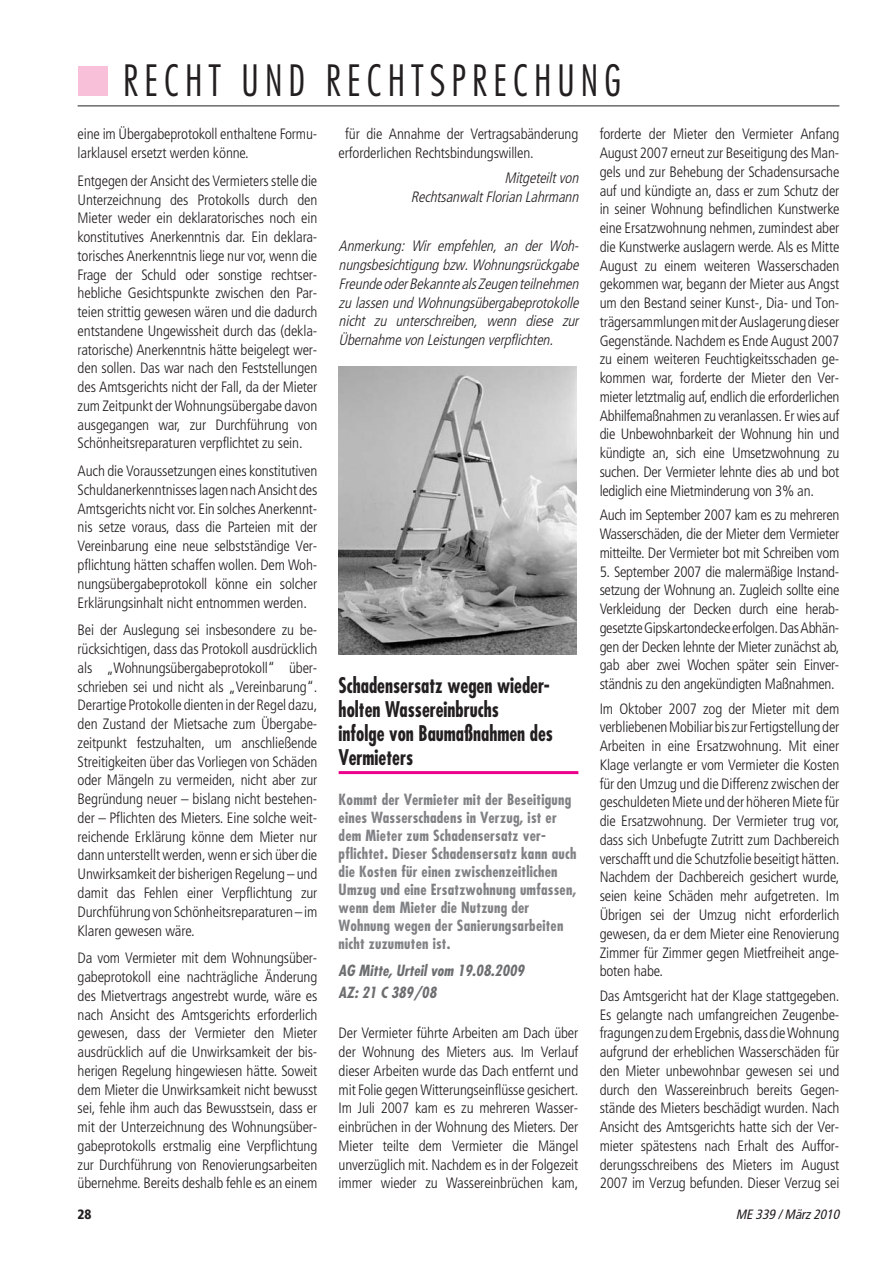
<style>
.page{position:relative;width:894px;height:1263px;background:#fff}
.page>*{position:absolute;margin:0;border:0;box-sizing:border-box;transform-origin:0 0}
.t1{font:300 condensed 42px "Futura";letter-spacing:.15em;color:#231f20;scale:.96 1}
.t2{font:700 condensed 21px/24px "Futura";color:#231f20;scale:.9 1}
.t3{font:300 condensed 15px/18.8px "Frutiger";letter-spacing:-.01em;color:#231f20;text-align:justify}
.t4{font:700 condensed 15px/18px "Futura";letter-spacing:.015em;color:#808285}
.t5{font:italic 300 condensed 15px/18.8px "Frutiger";color:#231f20;text-align:right}
.t6{font:italic 700 condensed 15px/22.2px "Futura";letter-spacing:.005em;color:#6c6e70}
.t7{font:italic condensed 13.5px "Frutiger";color:#231f20}
.t8{font:900 condensed 13.5px "Frutiger";color:#231f20}
</style>
<div class="page">
<svg style="left:77px;top:66px;width:763px;height:709px"></svg>
<h1 class="t1" style="left:123px;top:62px;width:520px">RECHT UND RECHTSPRECHUNG</h1>
<p class="t3" style="left:78px;top:126px;width:241px">eine im Übergabeprotokoll enthaltene Formu&shy;larklausel ersetzt werden könne.</p>
<p class="t3" style="left:78px;top:172px;width:241px">Entgegen der Ansicht des Vermieters stelle die Unterzeichnung des Protokolls durch den Mieter weder ein deklaratorisches noch ein konstitutives Anerkenntnis dar. Ein deklara&shy;torisches Anerkenntnis liege nur vor, wenn die Frage der Schuld oder sonstige rechtser&shy;hebliche Gesichtspunkte zwischen den Par&shy;teien strittig gewesen wären und die dadurch entstandene Ungewissheit durch das (dekla&shy;ratorische) Anerkenntnis hätte beigelegt wer&shy;den sollen. Das war nach den Feststellungen des Amtsgerichts nicht der Fall, da der Mieter zum Zeitpunkt der Wohnungsübergabe davon ausgegangen war, zur Durchführung von Schönheitsreparaturen verpflichtet zu sein.</p>
<p class="t3" style="left:78px;top:463px;width:241px">Auch die Voraussetzungen eines konstitutiven Schuldanerkenntnisses lagen nach Ansicht des Amtsgerichts nicht vor. Ein solches Anerkennt&shy;nis setze voraus, dass die Parteien mit der Vereinbarung eine neue selbstständige Ver&shy;pflichtung hätten schaffen wollen. Dem Woh&shy;nungsübergabeprotokoll könne ein solcher Erklärungsinhalt nicht entnommen werden.</p>
<p class="t3" style="left:78px;top:622px;width:241px">Bei der Auslegung sei insbesondere zu be&shy;rücksichtigen, dass das Protokoll ausdrücklich als „Wohnungsübergabeprotokoll“ über&shy;schrieben sei und nicht als „Vereinbarung“.<br>Derartige Protokolle dienten in der Regel dazu, den Zustand der Mietsache zum Übergabe&shy;zeitpunkt festzuhalten, um anschließende Streitigkeiten über das Vorliegen von Schäden oder Mängeln zu vermeiden, nicht aber zur Begründung neuer – bislang nicht bestehen&shy;der – Pflichten des Mieters. Eine solche weit&shy;reichende Erklärung könne dem Mieter nur dann unterstellt werden, wenn er sich über die Unwirksamkeit der bisherigen Regelung – und damit das Fehlen einer Verpflichtung zur Durchführung von Schönheitsreparaturen – im Klaren gewesen wäre.</p>
<p class="t3" style="left:78px;top:949px;width:241px">Da vom Vermieter mit dem Wohnungsüber&shy;gabeprotokoll eine nachträgliche Änderung des Mietvertrags angestrebt wurde, wäre es nach Ansicht des Amtsgerichts erforderlich gewesen, dass der Vermieter den Mieter ausdrücklich auf die Unwirksamkeit der bis&shy;herigen Regelung hingewiesen hätte. Soweit dem Mieter die Unwirksamkeit nicht bewusst sei, fehle ihm auch das Bewusstsein, dass er mit der Unterzeichnung des Wohnungsüber&shy;gabeprotokolls erstmalig eine Verpflichtung zur Durchführung von Renovierungsarbeiten übernehme. Bereits deshalb fehle es an einem</p>
<p class="t3" style="left:338px;top:126px;width:241px;text-indent:7px">für die Annahme der Vertragsabänderung erforderlichen Rechtsbindungswillen.</p>
<p class="t5" style="left:410px;top:169px;width:172px">Mitgeteiltvon<br>RechtsanwaltFlorian Lahrmann</p>
<p class="t5" style="left:338px;top:238px;width:244px;text-align:justify">Anmerkung: Wir empfehlen, an der Woh&shy;nungsbesichtigung bzw. Wohnungsrückgabe Freunde oderBekannte alsZeugen teilnehmen zu lassen und Wohnungsübergabeprotokolle nicht zu unterschreiben, wenn diese zur Übernahme von Leistungen verpflichten.</p>
<h2 class="t2" style="left:338px;top:674px;width:240px">Schadensersatz wegen wieder&shy;holten Wassereinbruchs<br>infolge von Baumaßnahmen des<br>Vermieters</h2>
<p class="t4" style="left:338px;top:792px;width:239px">Kommt der Vermieter mit der Beseitigung eines Wasserschadens in Verzug, ist er dem Mieter zum Schadensersatz ver&shy;pflichtet. Dieser Schadensersatz kann auch die Kosten für einen zwischenzeitlichen Umzug und eine Ersatzwohnung umfassen, wenn dem Mieter die Nutzung der Wohnung wegen der Sanierungsarbeiten nicht zuzumuten ist.</p>
<p class="t6" style="left:338px;top:960px;width:187px">AG Mitte, Urteil vom 19.08.2009<br>AZ: 21 C 389/08</p>
<p class="t3" style="left:338px;top:1024px;width:241px">Der Vermieter führte Arbeiten am Dach über der Wohnung des Mieters aus. Im Verlauf dieser Arbeiten wurde das Dach entfernt und mit Folie gegen Witterungseinflüsse gesichert.<br>Im Juli 2007 kam es zu mehreren Wasser&shy;einbrüchen in der Wohnung des Mieters. Der Mieter teilte dem Vermieter die Mängel unverzüglich mit. Nachdem es in der Folgezeit immer wieder zu Wassereinbrüchen kam,</p>
<p class="t3" style="left:599px;top:126px;width:241px">forderte der Mieter den Vermieter Anfang August 2007 erneut zur Beseitigung des Man&shy;gels und zur Behebung der Schadensursache auf und kündigte an, dass er zum Schutz der in seiner Wohnung befindlichen Kunstwerke eine Ersatzwohnung nehmen, zumindest aber die Kunstwerke auslagern werde. Als es Mitte August zu einem weiteren Wasserschaden gekommen war, begann der Mieter aus Angst um den Bestand seiner Kunst-, Dia- und Ton&shy;trägersammlungen mit der Auslagerung dieser Gegenstände. Nachdem es Ende August 2007 zu einem weiteren Feuchtigkeitsschaden ge&shy;kommen war, forderte der Mieter den Ver&shy;mieter letztmalig auf, endlich die erforderlichen Abhilfemaßnahmen zu veranlassen. Er wies auf die Unbewohnbarkeit der Wohnung hin und kündigte an, sich eine Umsetzwohnung zu suchen. Der Vermieter lehnte dies ab und bot lediglich eine Mietminderung von 3% an.</p>
<p class="t3" style="left:599px;top:507px;width:241px">Auch im September 2007 kam es zu mehreren Wasserschäden, die der Mieter dem Vermieter mitteilte. Der Vermieter bot mit Schreiben vom</p>
<p class="t3" style="left:599px;top:563px;width:241px">5. September 2007 die malermäßige Instand&shy;setzung der Wohnung an. Zugleich sollte eine Verkleidung der Decken durch eine herab&shy;gesetzte Gipskartondecke erfolgen. Das Abhän&shy;gen der Decken lehnte der Mieter zunächst ab, gab aber zwei Wochen später sein Einver&shy;ständnis zu den angekündigten Maßnahmen.</p>
<p class="t3" style="left:599px;top:700px;width:241px">Im Oktober 2007 zog der Mieter mit dem verbliebenen Mobiliar bis zur Fertigstellung der Arbeiten in eine Ersatzwohnung. Mit einer Klage verlangte er vom Vermieter die Kosten für den Umzug und die Differenz zwischen der geschuldeten Miete und der höheren Miete für die Ersatzwohnung. Der Vermieter trug vor, dass sich Unbefugte Zutritt zum Dachbereich verschafft und die Schutzfolie beseitigt hätten.<br>Nachdem der Dachbereich gesichert wurde, seien keine Schäden mehr aufgetreten. Im Übrigen sei der Umzug nicht erforderlich gewesen, da er dem Mieter eine Renovierung Zimmer für Zimmer gegen Mietfreiheit ange&shy;boten habe.</p>
<p class="t3" style="left:599px;top:987px;width:241px">Das Amtsgericht hat der Klage stattgegeben.<br>Es gelangte nach umfangreichen Zeugenbe&shy;fragungen zu dem Ergebnis, dass die Wohnung aufgrund der erheblichen Wasserschäden für den Mieter unbewohnbar gewesen sei und durch den Wassereinbruch bereits Gegen&shy;stände des Mieters beschädigt wurden. Nach Ansicht des Amtsgerichts hatte sich der Ver&shy;mieter spätestens nach Erhalt des Auffor&shy;derungsschreibens des Mieters im August 2007 im Verzug befunden. Dieser Verzug sei</p>
<p class="t8" style="left:78px;top:1208px;width:15px">28</p>
<p class="t7" style="left:735px;top:1208px;width:108px">ME 339 / März2010</p>
</div>
